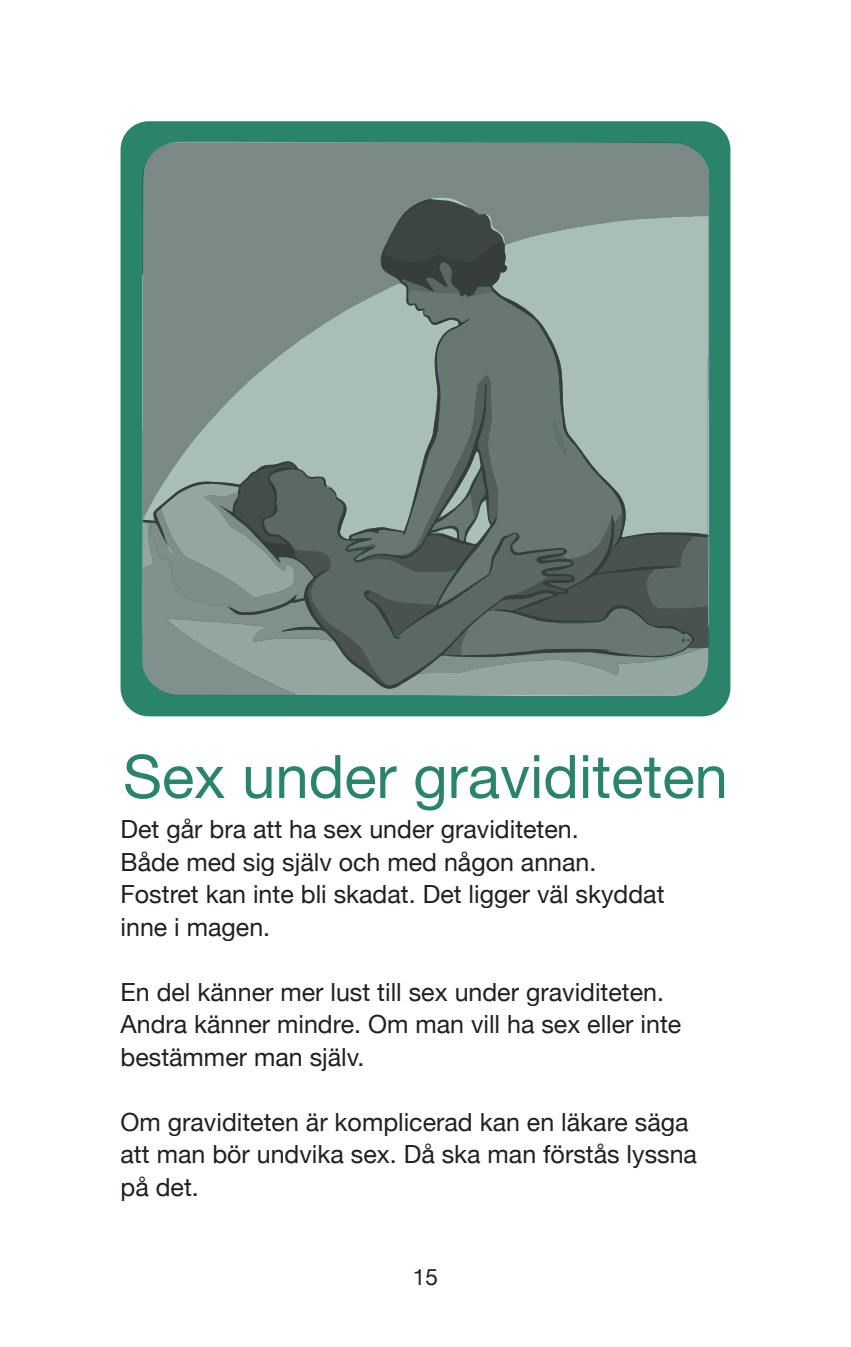
<style>
.page{position:relative;width:851px;height:1347px;background:#fff}
.page>*{position:absolute;margin:0;border:0;box-sizing:border-box;transform-origin:0 0}
.t1{font:60px "Helvetica Neue";color:#2a846c}
.t2{font:25px/32.5px "Helvetica Neue";color:#231f20}
.t3{font:22.5px "Helvetica Neue";color:#231f20}
</style>
<div class="page">
<div style="left:120px;top:121px;width:610px;height:595px;background:#2a846c;border-radius:28px"></div>
<svg style="left:142px;top:142px;width:567px;height:553px;background:#7d8d88"></svg>
<h1 class="t1" style="left:123px;top:733px;width:606px">Sex under graviditeten</h1>
<p class="t2" style="left:120px;top:814px;width:545px">Det går bra att ha sex under graviditeten.<br>Både med sig själv och med någon annan.<br>Fostret kan inte bli skadat. Det ligger väl skyddat inne i magen.</p>
<p class="t2" style="left:120px;top:977px;width:562px">En del känner mer lust till sex under graviditeten.<br>Andra känner mindre. Om man vill ha sex eller inte bestämmer man själv.</p>
<p class="t2" style="left:120px;top:1107px;width:578px">Om graviditeten är komplicerad kan en läkare säga att man bör undvika sex. Då ska man förstås lyssna på det.</p>
<p class="t3" style="left:413px;top:1260px;width:27px">15</p>
</div>
